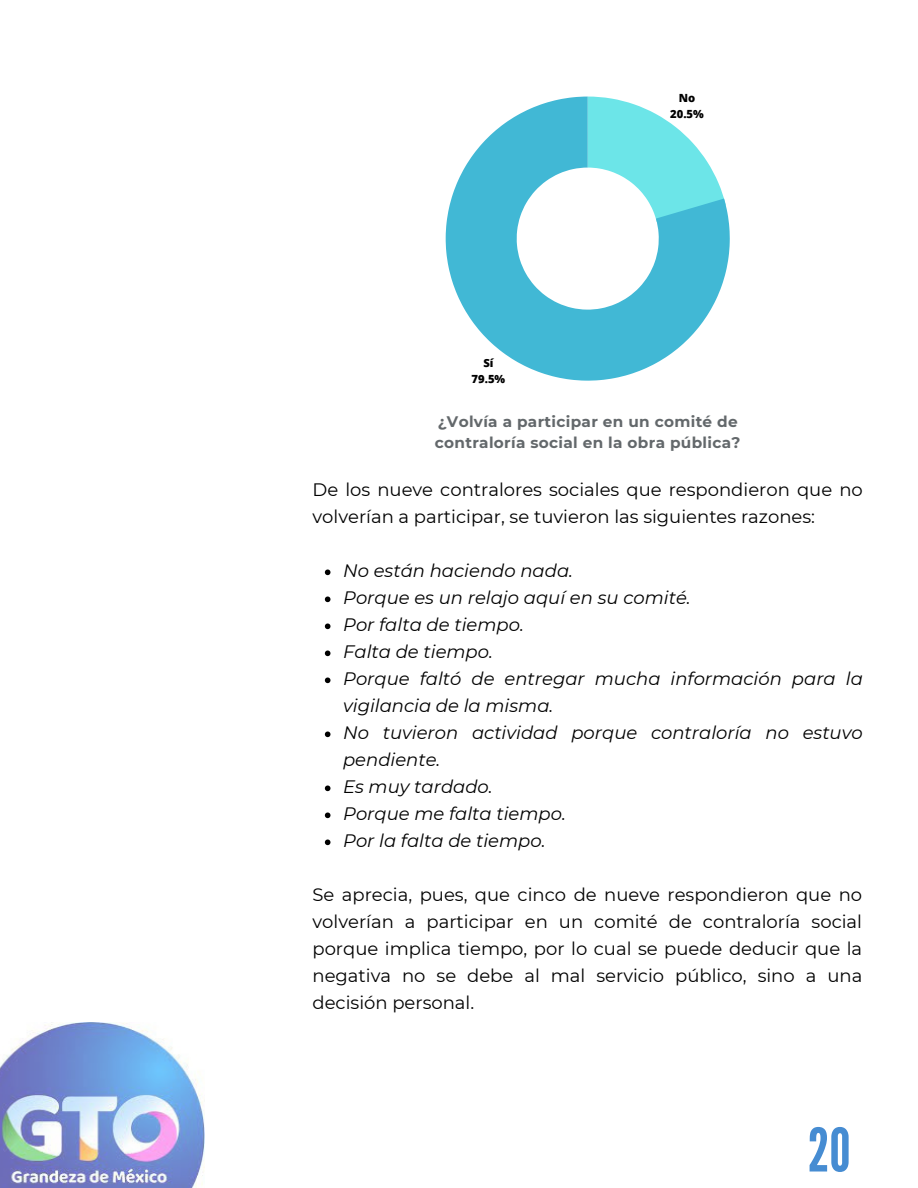
<style>
.page{position:relative;width:918px;height:1188px;background:#fff}
.page>*{position:absolute;margin:0;border:0;box-sizing:border-box;transform-origin:0 0}
.t1{font:60px "League Gothic";color:#468cd2}
.t2{font:18px/27px "Montserrat";color:#000}
.t3{font:italic 18px/27px "Montserrat";color:#000}
.t4{font:700 15.3px/21.3px "Montserrat";letter-spacing:.02em;color:#63686b}
.t5{font:800 11.25px/15.3px "Open Sans";color:#000;text-align:center}
</style>
<div class="page">
<img style="left:0;top:1022px;width:204px;height:166px">
<svg style="left:325px;top:570px;width:5px;height:5px"></svg>
<svg style="left:325px;top:597px;width:5px;height:5px"></svg>
<svg style="left:325px;top:624px;width:5px;height:5px"></svg>
<svg style="left:325px;top:651px;width:5px;height:5px"></svg>
<svg style="left:325px;top:678px;width:5px;height:5px"></svg>
<svg style="left:325px;top:732px;width:5px;height:5px"></svg>
<svg style="left:325px;top:786px;width:5px;height:5px"></svg>
<svg style="left:325px;top:813px;width:5px;height:5px"></svg>
<svg style="left:325px;top:840px;width:5px;height:5px"></svg>
<svg style="left:446px;top:97px;width:284px;height:284px"></svg>
<p class="t5" style="left:472px;top:355px;width:35px">Sí<br>79.5%</p>
<p class="t5" style="left:670px;top:90px;width:35px">No<br>20.5%</p>
<p class="t4" style="left:435px;top:411px;width:307px">¿Volvía a participar en un comité de contraloría social en la obra pública?</p>
<p class="t2" style="left:312px;top:476px;width:552px">De los nueve contralores sociales que respondieron que no volverían a participar, se tuvieron las siguientes razones:</p>
<p class="t3" style="left:343px;top:557px;width:521px">No están haciendo nada.<br>Porque es un relajo aquí en su comité.<br>Por falta de tiempo.<br>Falta de tiempo.<br>Porque faltó de entregar mucha información para la vigilancia de la misma.<br>No tuvieron actividad porque contraloría no estuvo pendiente.<br>Es muy tardado.<br>Porque me falta tiempo.<br>Por la falta de tiempo.</p>
<p class="t2" style="left:312px;top:881px;width:551px;text-align:justify">Se aprecia, pues, que cinco de nueve respondieron que no volverían a participar en un comité de contraloría social porque implica tiempo, por lo cual se puede deducir que la negativa no se debe al mal servicio público, sino a una decisión personal.</p>
<h1 class="t1" style="left:808px;top:1115px;width:44px">20</h1>
</div>
